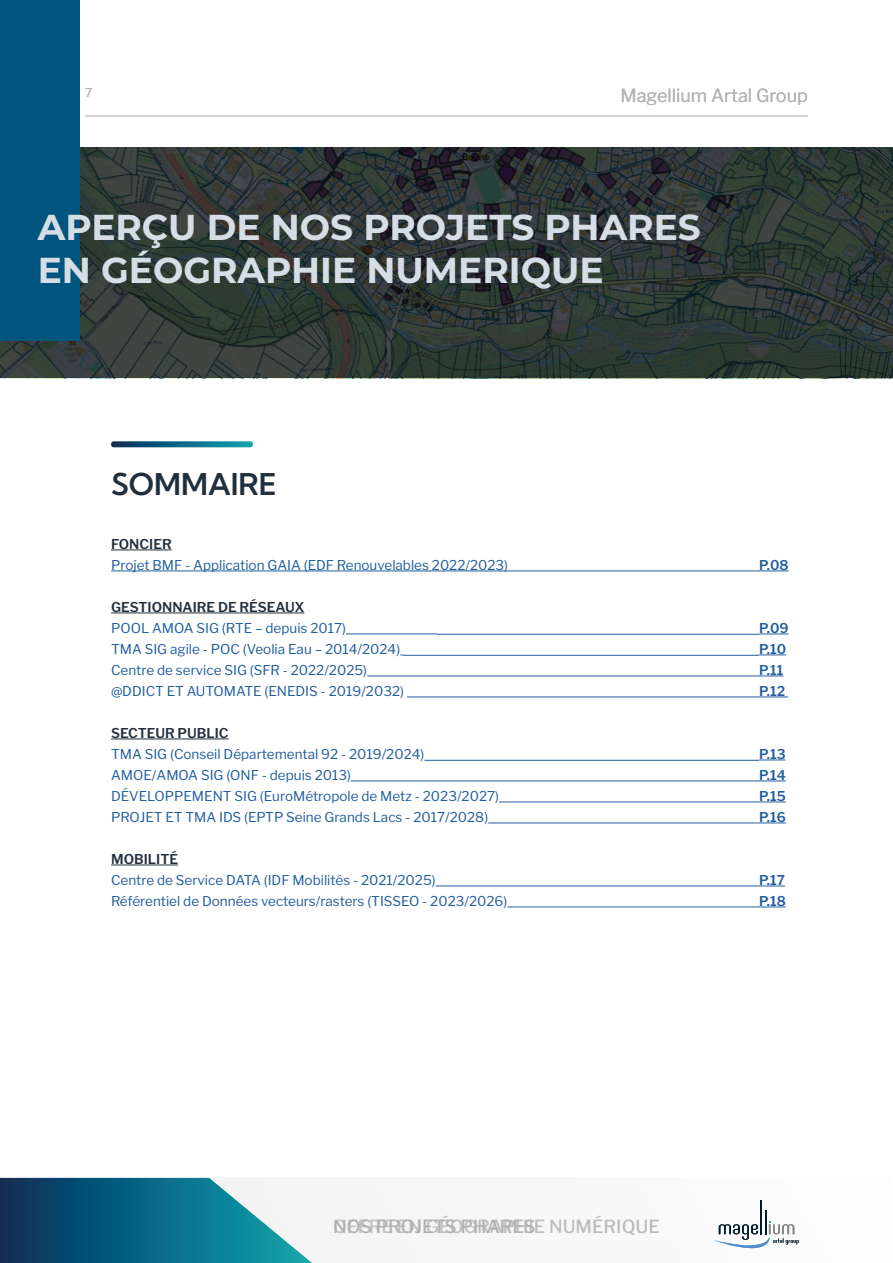
<style>
.page{position:relative;width:893px;height:1263px;background:#fff}
.page>*{position:absolute;margin:0;border:0;box-sizing:border-box;transform-origin:0 0}
.t1{font:700 36px/43.2px "Montserrat";color:#d5dee5}
.t2{font:600 30px "Kumbh Sans";color:#202f3e}
.t3{font:500 18px "Libre Franklin";color:#b1b1b1}
.t4{font:18px "Libre Franklin";color:#b3b5b5}
.t5{font:13.5px "Libre Franklin";color:#215e9e}
.t6{font:600 13.5px "Libre Franklin";color:#212f3e}
.t7{font:600 13.5px "Libre Franklin";color:#215e9e}
.t8{font:12px "Libre Franklin";color:#b3b5b5}
</style>
<div class="page">
<img style="left:0;top:148px;width:893px;height:230px">
<div style="left:0;top:0;width:79px;height:341px;background:#00557f"></div>
<svg style="left:111px;top:441px;width:142px;height:6px"></svg>
<hr style="left:111px;top:550px;width:61px;height:1px;background:#212f3e">
<hr style="left:111px;top:571px;width:678px;height:1px;background:#215e9e">
<hr style="left:111px;top:613px;width:193px;height:1px;background:#212f3e">
<hr style="left:346px;top:634px;width:92px;height:1px;background:#215e9e">
<hr style="left:438px;top:634px;width:321px;height:1px;background:#215e9e">
<hr style="left:759px;top:634px;width:30px;height:1px;background:#215e9e">
<hr style="left:403px;top:655px;width:356px;height:1px;background:#215e9e">
<svg style="left:759px;top:655px;width:27px;height:1px"></svg>
<hr style="left:367px;top:676px;width:416px;height:1px;background:#215e9e">
<hr style="left:407px;top:697px;width:381px;height:1px;background:#215e9e">
<hr style="left:111px;top:739px;width:118px;height:1px;background:#212f3e">
<hr style="left:424px;top:760px;width:335px;height:1px;background:#215e9e">
<svg style="left:759px;top:760px;width:26px;height:1px"></svg>
<hr style="left:351px;top:781px;width:435px;height:1px;background:#215e9e">
<hr style="left:499px;top:802px;width:287px;height:1px;background:#215e9e">
<hr style="left:488px;top:823px;width:298px;height:1px;background:#215e9e">
<hr style="left:111px;top:865px;width:67px;height:1px;background:#212f3e">
<hr style="left:436px;top:886px;width:349px;height:1px;background:#215e9e">
<hr style="left:507px;top:907px;width:279px;height:1px;background:#215e9e">
<div style="left:0;top:1178px;width:893px;height:85px;background:#f8f8f8"></div>
<svg style="left:0;top:1178px;width:312px;height:85px"></svg>
<hr style="left:761px;top:1200px;width:1px;height:34px;background:#001a29">
<svg style="left:714px;top:1209px;width:85px;height:40px"></svg>
<hr style="left:85px;top:115px;width:723px;height:2px;background:#d1d3d4">
<p class="t8" style="left:85px;top:83px;width:9px">7</p>
<h3 class="t4" style="left:620px;top:82px;width:189px">Magellium Artal Group</h3>
<h1 class="t1" style="left:38px;top:204px;width:665px">APERÇU DE NOS PROJETS PHARES<br>EN GÉOGRAPHIE NUMERIQUE</h1>
<h2 class="t2" style="left:111px;top:465px;width:167px">SOMMAIRE</h2>
<p class="t6" style="left:111px;top:533px;width:62px">FONCIER</p>
<p class="t5" style="left:111px;top:554px;width:398px">Projet BMF - Application GAIA (EDF Renouvelables 2022/2023)</p>
<p class="t7" style="left:759px;top:554px;width:31px">P.08</p>
<p class="t6" style="left:111px;top:596px;width:195px">GESTIONNAIRE DE RÉSEAUX</p>
<p class="t5" style="left:111px;top:617px;width:236px">POOL AMOA SIG (RTE – depuis 2017)</p>
<p class="t7" style="left:759px;top:617px;width:31px">P.09</p>
<p class="t5" style="left:111px;top:638px;width:291px">TMA SIG agile - POC (Veolia Eau – 2014/2024)</p>
<p class="t7" style="left:759px;top:638px;width:29px">P.10</p>
<p class="t5" style="left:111px;top:659px;width:258px">Centre de service SIG (SFR - 2022/2025)</p>
<p class="t7" style="left:759px;top:659px;width:26px">P.11</p>
<p class="t5" style="left:111px;top:680px;width:294px">@DDICT ET AUTOMATE (ENEDIS - 2019/2032)</p>
<p class="t7" style="left:759px;top:680px;width:28px">P.12</p>
<p class="t6" style="left:111px;top:722px;width:119px">SECTEUR PUBLIC</p>
<p class="t5" style="left:111px;top:743px;width:315px">TMA SIG (Conseil Départemental 92 - 2019/2024)</p>
<p class="t7" style="left:759px;top:743px;width:28px">P.13</p>
<p class="t5" style="left:111px;top:764px;width:241px">AMOE/AMOA SIG (ONF - depuis 2013)</p>
<p class="t7" style="left:759px;top:764px;width:28px">P.14</p>
<p class="t5" style="left:111px;top:785px;width:389px">DÉVELOPPEMENT SIG (EuroMétropole de Metz - 2023/2027)</p>
<p class="t7" style="left:759px;top:785px;width:28px">P.15</p>
<p class="t5" style="left:111px;top:806px;width:379px">PROJET ET TMA IDS (EPTP Seine Grands Lacs - 2017/2028)</p>
<p class="t7" style="left:759px;top:806px;width:28px">P.16</p>
<p class="t6" style="left:111px;top:848px;width:69px">MOBILITÉ</p>
<p class="t5" style="left:111px;top:869px;width:326px">Centre de Service DATA (IDF Mobilités - 2021/2025)</p>
<p class="t7" style="left:759px;top:869px;width:27px">P.17</p>
<p class="t5" style="left:111px;top:890px;width:398px">Référentiel de Données vecteurs/rasters (TISSEO - 2023/2026)</p>
<p class="t7" style="left:759px;top:890px;width:28px">P.18</p>
<h3 class="t3" style="left:333px;top:1212px;width:328px">OFFRE EN GÉOGRAPHIE NUMÉRIQUE</h3>
<h3 class="t3" style="left:333px;top:1212px;width:204px">NOS PROJETS PHARES</h3>
</div>
